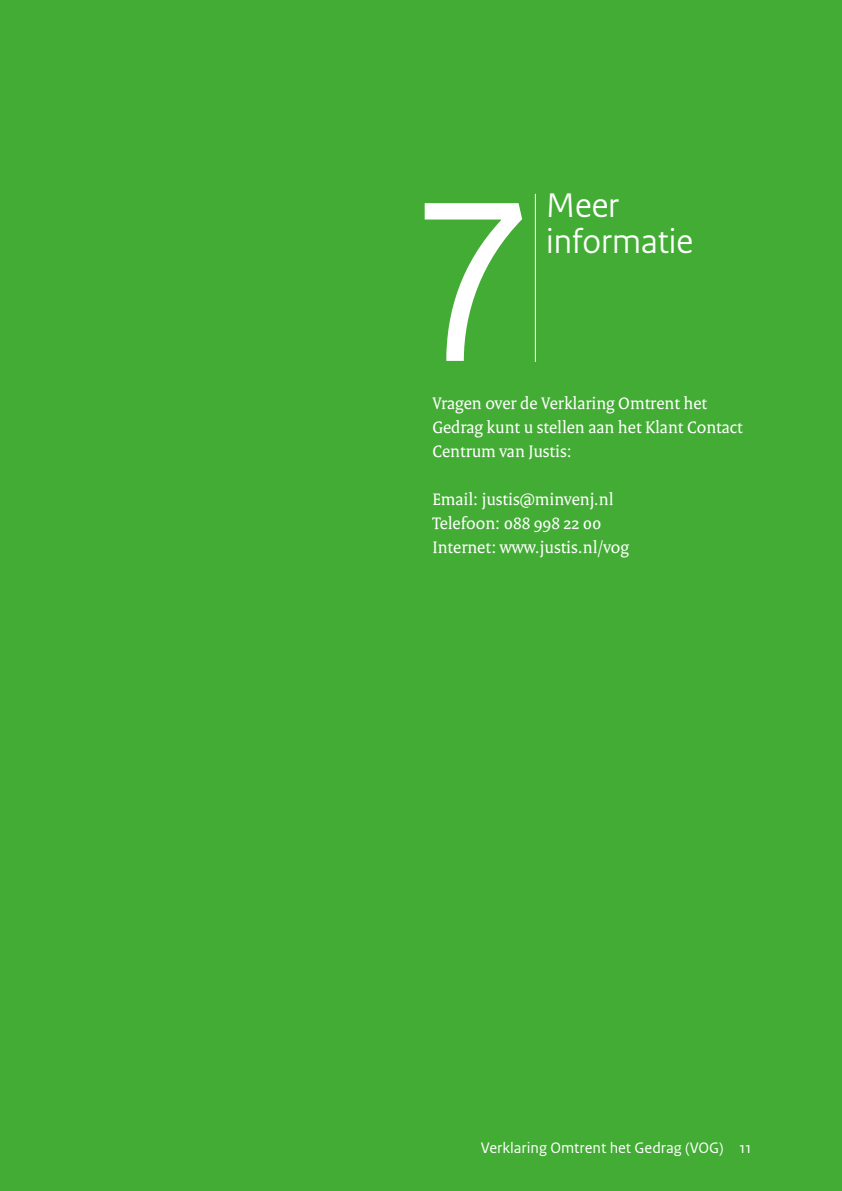
<style>
.page{position:relative;width:842px;height:1191px;background:#43ac34}
.page>*{position:absolute;margin:0;border:0;box-sizing:border-box;transform-origin:0 0}
.Kop{font:240px "Rijksoverheid Sans Text";color:#fff}
._03_RO_Kop{font:36px/36px "Rijksoverheid Sans Heading";color:#fff}
._10_RO_Broodtekst_Se{font:18px/24px "Rijksoverheid Serif";color:#fff}
.Voetregel{font:16px "Rijksoverheid Sans Text";color:#fff}
</style>
<div class="page">
<hr style="left:535px;top:194px;width:1px;height:168px;background:#fff">
<p class="Kop" style="left:419px;top:105px;width:112px">7</p>
<p class="_03_RO_Kop" style="left:546px;top:187px;width:148px">Meer informatie</p>
<p class="_10_RO_Broodtekst_Se" style="left:432px;top:391px;width:312px">Vragen over de Verklaring Omtrent het<br>Gedrag kunt u stellen aan het Klant Contact<br>Centrum van Justis:</p>
<p class="_10_RO_Broodtekst_Se" style="left:432px;top:487px;width:183px">Email: justis@minvenj.nl</p>
<p class="_10_RO_Broodtekst_Se" style="left:432px;top:511px;width:171px">Telefoon: 088 998 22 00</p>
<p class="_10_RO_Broodtekst_Se" style="left:432px;top:535px;width:198px">Internet: www.justis.nl/vog</p>
<p class="Voetregel" style="left:481px;top:1138px;width:272px">Verklaring Omtrent het Gedrag (VOG) 11</p>
</div>
